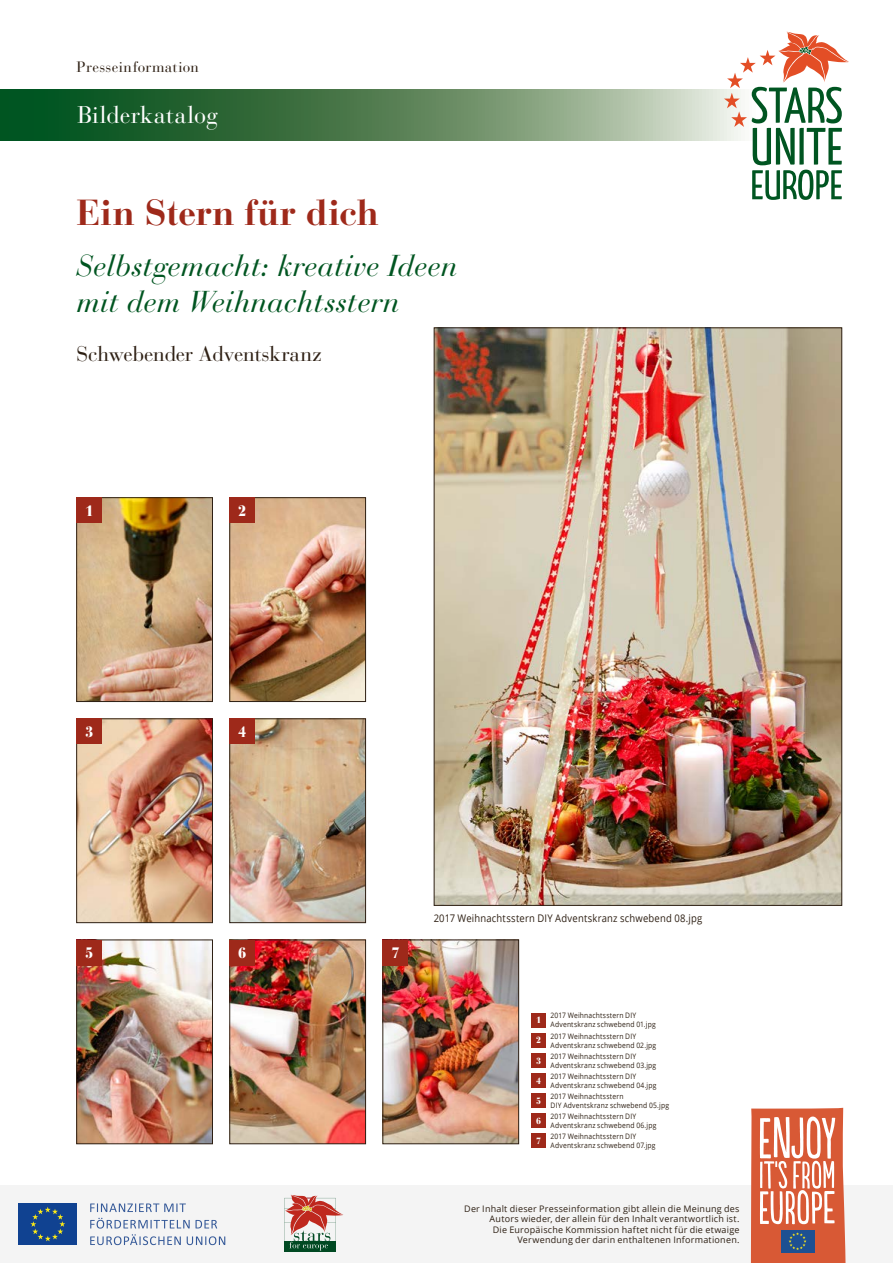
<style>
.page{position:relative;width:893px;height:1263px;background:#fff}
.page>*{position:absolute;margin:0;border:0;box-sizing:border-box;transform-origin:0 0}
.t1{font:700 36px "Bauer Bodoni Std";letter-spacing:-.005em;color:#9e291a}
.t2{font:italic 30px/36px "Bauer Bodoni Std";color:#005521}
.t3{font:24px "Bauer Bodoni Std";letter-spacing:.01em;color:#fff}
.t4{font:21px "Bauer Bodoni Std";letter-spacing:-.01em;color:#2e2014}
.t5{font:15px "Bauer Bodoni Std";letter-spacing:.02em;color:#2e2014}
.t6{font:900 15px "Bauer Bodoni Std";color:#fff;scale:.9 1}
.t7{font:10.5px "Open Sans";letter-spacing:.02em;color:#2e2014;scale:.9 1}
.t8{font:9px/10.5px "Open Sans";letter-spacing:.025em;color:#2e2014;text-align:right}
.t9{font:900 9px "Bauer Bodoni Std";color:#fff;scale:.9 1}
.t10{font:7.5px/9px "Open Sans";letter-spacing:.025em;color:#2e2014;scale:.9 1}
</style>
<div class="page">
<div style="left:0;top:1185px;width:893px;height:78px;background:#f4f4f4"></div>
<div style="left:18px;top:1203px;width:59px;height:42px;background:#104291"></div>
<svg style="left:30px;top:1207px;width:35px;height:34px"></svg>
<svg style="left:751px;top:1108px;width:95px;height:155px"></svg>
<svg style="left:0;top:89px;width:724px;height:51px;background:#59865e"></svg>
<svg style="left:90px;top:1234px;width:135px;height:11px"></svg>
<svg style="left:90px;top:1203px;width:96px;height:9px"></svg>
<svg style="left:90px;top:1218px;width:127px;height:10px"></svg>
<svg style="left:284px;top:1195px;width:59px;height:56px"></svg>
<svg style="left:724px;top:32px;width:125px;height:168px"></svg>
<img style="left:79px;top:499px;width:132px;height:201px">
<div style="left:77px;top:497px;width:136px;height:205px;border:1px solid #2e2014"></div>
<div style="left:77px;top:497px;width:25px;height:26px;background:#9e291a"></div>
<img style="left:79px;top:721px;width:132px;height:200px">
<div style="left:77px;top:719px;width:136px;height:204px;border:1px solid #2e2014"></div>
<div style="left:77px;top:719px;width:25px;height:25px;background:#9e291a"></div>
<img style="left:79px;top:942px;width:132px;height:200px">
<div style="left:77px;top:940px;width:136px;height:204px;border:1px solid #2e2014"></div>
<div style="left:77px;top:940px;width:25px;height:25px;background:#9e291a"></div>
<img style="left:385px;top:942px;width:132px;height:200px">
<div style="left:383px;top:940px;width:136px;height:204px;border:1px solid #2e2014"></div>
<div style="left:383px;top:940px;width:25px;height:25px;background:#9e291a"></div>
<img style="left:232px;top:499px;width:132px;height:201px">
<div style="left:230px;top:497px;width:136px;height:205px;border:1px solid #2e2014"></div>
<div style="left:230px;top:497px;width:25px;height:26px;background:#9e291a"></div>
<img style="left:232px;top:721px;width:132px;height:200px">
<div style="left:230px;top:719px;width:136px;height:204px;border:1px solid #2e2014"></div>
<div style="left:230px;top:719px;width:25px;height:25px;background:#9e291a"></div>
<img style="left:232px;top:942px;width:132px;height:200px">
<div style="left:230px;top:940px;width:136px;height:204px;border:1px solid #2e2014"></div>
<div style="left:230px;top:940px;width:25px;height:25px;background:#9e291a"></div>
<div style="left:531px;top:1013px;width:15px;height:14px;background:#9e291a"></div>
<div style="left:531px;top:1033px;width:15px;height:14px;background:#9e291a"></div>
<div style="left:531px;top:1053px;width:15px;height:15px;background:#9e291a"></div>
<div style="left:531px;top:1073px;width:15px;height:15px;background:#9e291a"></div>
<div style="left:531px;top:1093px;width:15px;height:15px;background:#9e291a"></div>
<div style="left:531px;top:1113px;width:15px;height:15px;background:#9e291a"></div>
<div style="left:531px;top:1133px;width:15px;height:15px;background:#9e291a"></div>
<img style="left:436px;top:329px;width:404px;height:575px">
<h3 class="t5" style="left:77px;top:58px;width:124px">Presseinformation</h3>
<h3 class="t3" style="left:77px;top:101px;width:142px">Bilderkatalog</h3>
<h1 class="t1" style="left:77px;top:191px;width:304px">Ein Stern für dich</h1>
<h2 class="t2" style="left:77px;top:248px;width:382px">Selbstgemacht: kreative Ideen mit dem Weihnachtsstern</h2>
<h3 class="t4" style="left:77px;top:342px;width:247px">Schwebender Adventskranz</h3>
<h3 class="t6" style="left:85px;top:501px;width:11px">1</h3>
<h3 class="t6" style="left:238px;top:501px;width:11px">2</h3>
<h3 class="t6" style="left:85px;top:722px;width:11px">3</h3>
<h3 class="t6" style="left:238px;top:722px;width:11px">4</h3>
<h3 class="t6" style="left:85px;top:944px;width:11px">5</h3>
<h3 class="t6" style="left:391px;top:944px;width:11px">7</h3>
<h3 class="t6" style="left:238px;top:944px;width:11px">6</h3>
<h3 class="t7" style="left:434px;top:911px;width:300px">2017 Weihnachtsstern DIY Adventskranz schwebend 08.jpg</h3>
<p class="t9" style="left:536px;top:1015px;width:7px">1</p>
<p class="t10" style="left:551px;top:1011px;width:118px">2017 Weihnachtsstern DIY<br>Adventskranz schwebend 01.jpg</p>
<p class="t9" style="left:536px;top:1035px;width:7px">2</p>
<p class="t10" style="left:551px;top:1031px;width:119px">2017 Weihnachtsstern DIY<br>Adventskranz schwebend 02.jpg</p>
<p class="t9" style="left:536px;top:1055px;width:7px">3</p>
<p class="t10" style="left:551px;top:1051px;width:119px">2017 Weihnachtsstern DIY<br>Adventskranz schwebend 03.jpg</p>
<p class="t9" style="left:536px;top:1075px;width:7px">4</p>
<p class="t10" style="left:551px;top:1071px;width:119px">2017 Weihnachtsstern DIY<br>Adventskranz schwebend 04.jpg</p>
<p class="t9" style="left:536px;top:1095px;width:7px">5</p>
<p class="t10" style="left:551px;top:1091px;width:133px">2017 Weihnachtsstern<br>DIY Adventskranz schwebend 05.jpg</p>
<p class="t9" style="left:536px;top:1115px;width:7px">6</p>
<p class="t10" style="left:551px;top:1111px;width:119px">2017 Weihnachtsstern DIY<br>Adventskranz schwebend 06.jpg</p>
<p class="t9" style="left:536px;top:1135px;width:7px">7</p>
<p class="t10" style="left:551px;top:1132px;width:118px">2017 Weihnachtsstern DIY<br>Adventskranz schwebend 07.jpg</p>
<p class="t8" style="left:464px;top:1203px;width:277px">Der Inhalt dieser Presseinformation gibt allein die Meinung des Autors wieder, der allein für den Inhalt verantwortlich ist.<br>Die Europäische Kommission haftet nicht für die etwaige Verwendung der darin enthaltenen Informationen.</p>
</div>
